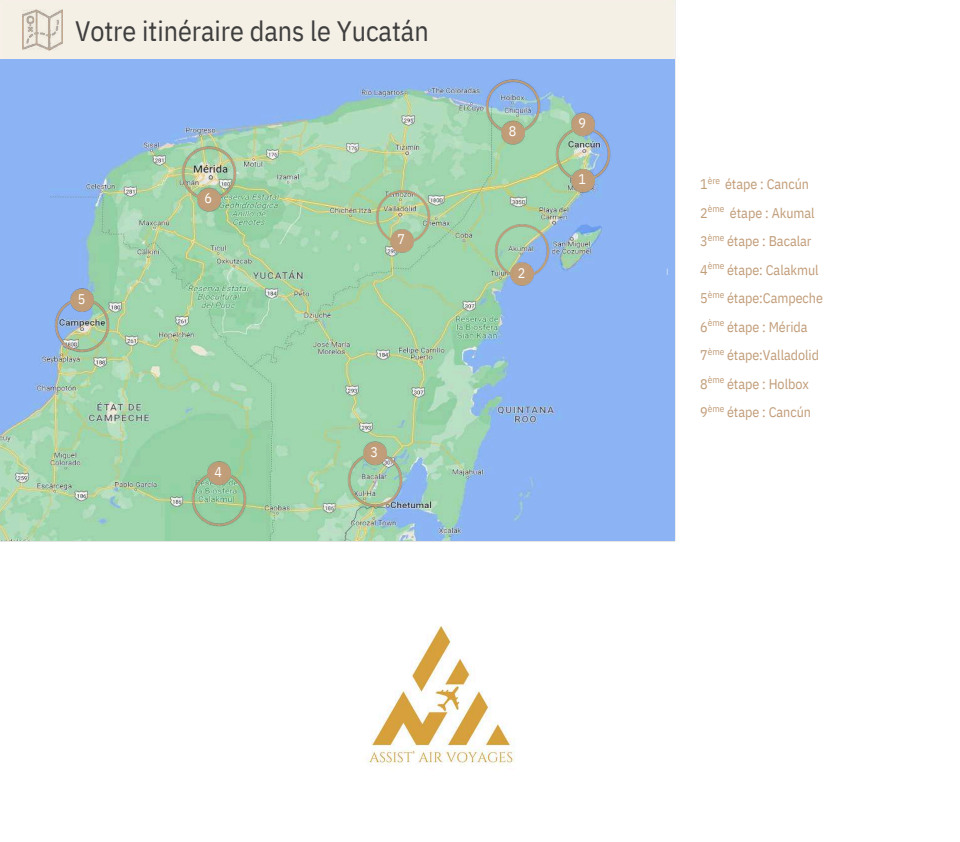
<style>
.page{position:relative;width:960px;height:842px;background:#fff}
.page>*{position:absolute;margin:0;border:0;box-sizing:border-box;transform-origin:0 0}
.t1{font:28px "IBM Plex Sans Cond";color:#3e3e3e}
.t2{font:14px/28.5px "IBM Plex Sans Cond";color:#c19c78;text-align:justify}
.t3{font:14px "IBM Plex Sans Cond";color:#fff}
.t4{font:9.3px "IBM Plex Sans Cond";color:#c19c78}
.t5{font:7px "IBM Plex Sans Cond";color:#fff}
</style>
<div class="page">
<img style="left:0;top:0;width:676px;height:542px">
<img style="left:0;top:60px;width:675px;height:480px">
<img style="left:22px;top:10px;width:41px;height:40px">
<div style="left:74px;top:1px;width:524px;height:59px;background:#f5f0e6"></div>
<img style="left:51px;top:280px;width:63px;height:77px">
<img style="left:177px;top:141px;width:63px;height:78px">
<img style="left:188px;top:453px;width:63px;height:78px">
<img style="left:343px;top:433px;width:63px;height:78px">
<img style="left:371px;top:185px;width:63px;height:76px">
<img style="left:482px;top:75px;width:63px;height:78px">
<img style="left:491px;top:219px;width:63px;height:75px">
<img style="left:551px;top:104px;width:63px;height:96px">
<img style="left:368px;top:626px;width:147px;height:139px">
<h1 class="t1" style="left:75px;top:13px;width:355px">Votre itinéraire dans le Yucatán</h1>
<p class="t3" style="left:78px;top:289px;width:9px">5</p>
<p class="t3" style="left:204px;top:188px;width:9px">6</p>
<p class="t3" style="left:215px;top:462px;width:9px">4</p>
<p class="t3" style="left:398px;top:230px;width:9px">7</p>
<p class="t3" style="left:370px;top:443px;width:9px">3</p>
<p class="t3" style="left:509px;top:122px;width:9px">8</p>
<p class="t3" style="left:518px;top:263px;width:9px">2</p>
<p class="t3" style="left:578px;top:113px;width:9px">9</p>
<p class="t3" style="left:578px;top:169px;width:9px">1</p>
<p class="t5" style="left:667px;top:266px;width:4px">|</p>
<p class="t4" style="left:708px;top:174px;width:14px">ère</p>
<p class="t4" style="left:708px;top:203px;width:18px">ème</p>
<p class="t4" style="left:708px;top:231px;width:18px">ème</p>
<p class="t4" style="left:708px;top:260px;width:18px">ème</p>
<p class="t4" style="left:708px;top:288px;width:18px">ème</p>
<p class="t4" style="left:708px;top:317px;width:18px">ème</p>
<p class="t4" style="left:708px;top:345px;width:18px">ème</p>
<p class="t4" style="left:708px;top:374px;width:18px">ème</p>
<p class="t4" style="left:708px;top:402px;width:18px">ème</p>
<p class="t2" style="left:700px;top:170px;width:9px">1<br>2<br>3<br>4<br>5<br>6<br>7<br>8<br>9</p>
<p class="t2" style="left:725px;top:170px;width:99px;text-align:left">étape : Cancún étape : Akumal étape : Bacalar étape: Calakmul étape:Campeche étape : Mérida étape:Valladolid étape : Holbox étape : Cancún</p>
</div>
